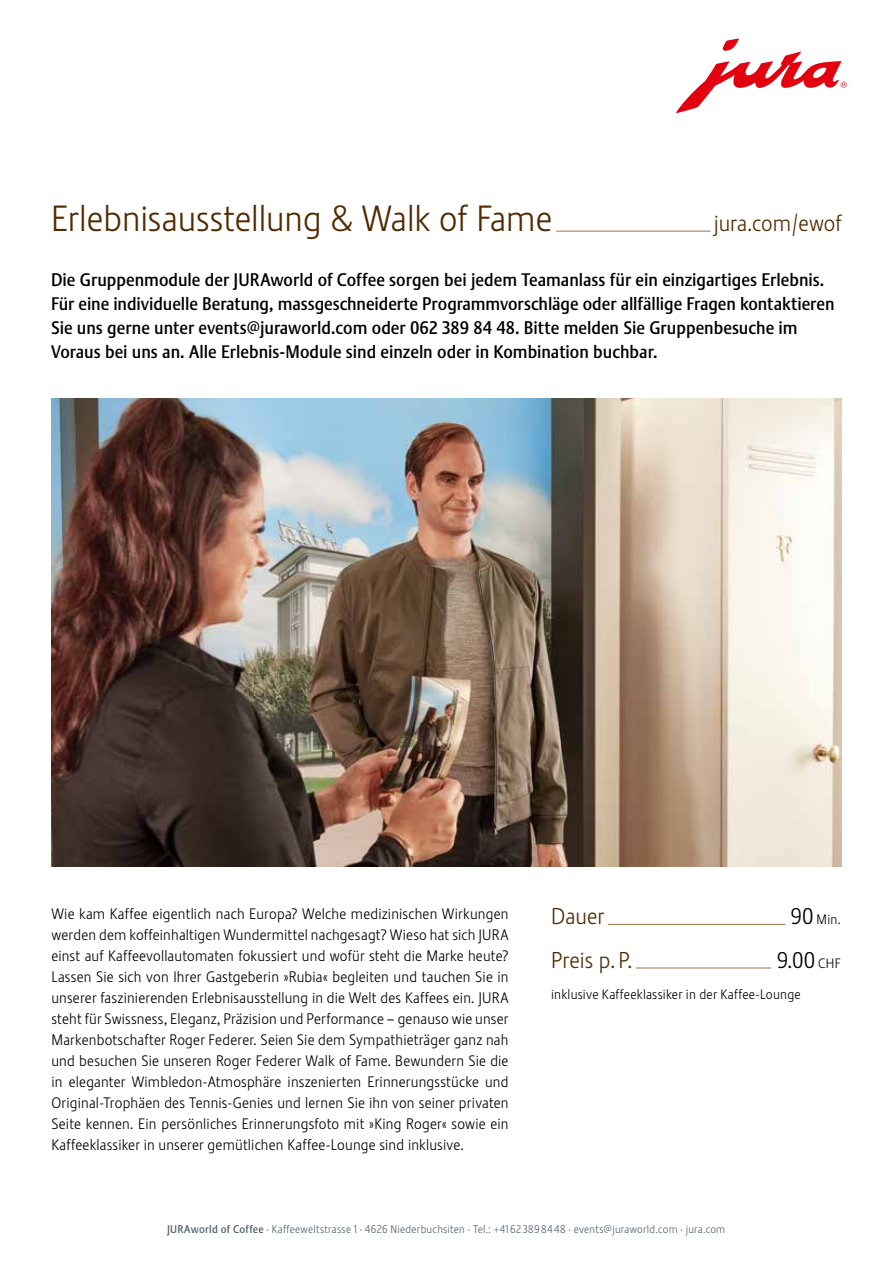
<style>
.page{position:relative;width:893px;height:1263px;background:#fff}
.page>*{position:absolute;margin:0;border:0;box-sizing:border-box;transform-origin:0 0}
.t1{font:36px "Stalemate Pro 2 J Light";color:#522a00}
.t2{font:22.5px "Stalemate Pro 2 J Light";color:#522a00}
.t3{font:22.5px "Stalemate Pro 2 J Light";color:#000}
.t4{font:18px/24px "Stalemate Pro 2 J Medium";letter-spacing:-.005em;color:#000}
.t5{font:15px/21px "Stalemate Pro 2 J Light";letter-spacing:.015em;color:#000;text-align:justify}
.t6{font:13.5px "Stalemate Pro 2 J Light";letter-spacing:.015em;color:#000}
.t7{font:11.1px "Stalemate Pro 2 J Light";letter-spacing:.025em;color:#515f6b}
.s1{font-size:22.5px}
.s2{font-size:13.5px}
.s3{font-family:"Stalemate Pro 2 J Medium"}
</style>
<div class="page">
<svg style="left:676px;top:38px;width:171px;height:75px"></svg>
<hr style="left:608px;top:924px;width:177px;height:1px;background:#9b7348">
<hr style="left:636px;top:968px;width:135px;height:1px;background:#9b7348">
<hr style="left:556px;top:231px;width:154px;height:1px;background:#9b7348">
<img style="left:51px;top:399px;width:791px;height:467px">
<h1 class="t1" style="left:51px;top:197px;width:503px">Erlebnisausstellung &amp; Walk of Fame</h1>
<h2 class="t2" style="left:714px;top:210px;width:129px">jura.com/ewof</h2>
<p class="t4" style="left:51px;top:267px;width:785px">Die Gruppenmodule der JURAworld of Coffee sorgen bei jedem Teamanlass für ein einzigartiges Erlebnis.<br>Für eine individuelle Beratung, massgeschneiderte Programmvorschläge oder allfällige Fragen kontaktieren Sie uns gerne unter events@juraworld.com oder 062 389 84 48. Bitte melden Sie Gruppenbesuche im Voraus bei uns an. Alle Erlebnis-Module sind einzeln oder in Kombination buchbar.</p>
<p class="t5" style="left:51px;top:903px;width:459px">Wie kam Kaffee eigentlich nach Europa? Welche medizinischen Wirkungen werden dem koffeinhaltigen Wundermittel nachgesagt? Wieso hat sich JURA einst auf Kaffeevollautomaten fokussiert und wofür steht die Marke heute?<br>Lassen Sie sich von Ihrer Gastgeberin »Rubia« begleiten und tauchen Sie in unserer faszinierenden Erlebnisausstellung in die Welt des Kaffees ein. JURA steht für Swissness, Eleganz, Präzision und Performance – genauso wie unser Markenbotschafter Roger Federer. Seien Sie dem Sympathieträger ganz nah und besuchen Sie unseren Roger Federer Walk of Fame. Bewundern Sie die in eleganter Wimbledon-Atmosphäre inszenierten Erinnerungsstücke und Original-Trophäen des Tennis-Genies und lernen Sie ihn von seiner privaten Seite kennen. Ein persönliches Erinnerungsfoto mit »King Roger« sowie ein Kaffeeklassiker in unserer gemütlichen Kaffee-Lounge sind inklusive.</p>
<h2 class="t2" style="left:551px;top:903px;width:55px">Dauer</h2>
<p class="t6" style="left:790px;top:912px;width:52px"><span class="s1">90</span> Min.</p>
<h2 class="t2" style="left:551px;top:947px;width:83px">Preis p. P.</h2>
<h2 class="t3" style="left:777px;top:947px;width:65px">9.00 <span class="s2">CHF</span></h2>
<p class="t6" style="left:551px;top:986px;width:251px">inklusive Kaffeeklassiker in der Kaffee-Lounge</p>
<p class="t7" style="left:167px;top:1222px;width:560px"><span class="s3">JURAworld of Coffee</span> · Kaffeeweltstrasse 1 · 4626 Niederbuchsiten · Tel.: +41 62 389 84 48 · events@juraworld.com · jura.com</p>
</div>
